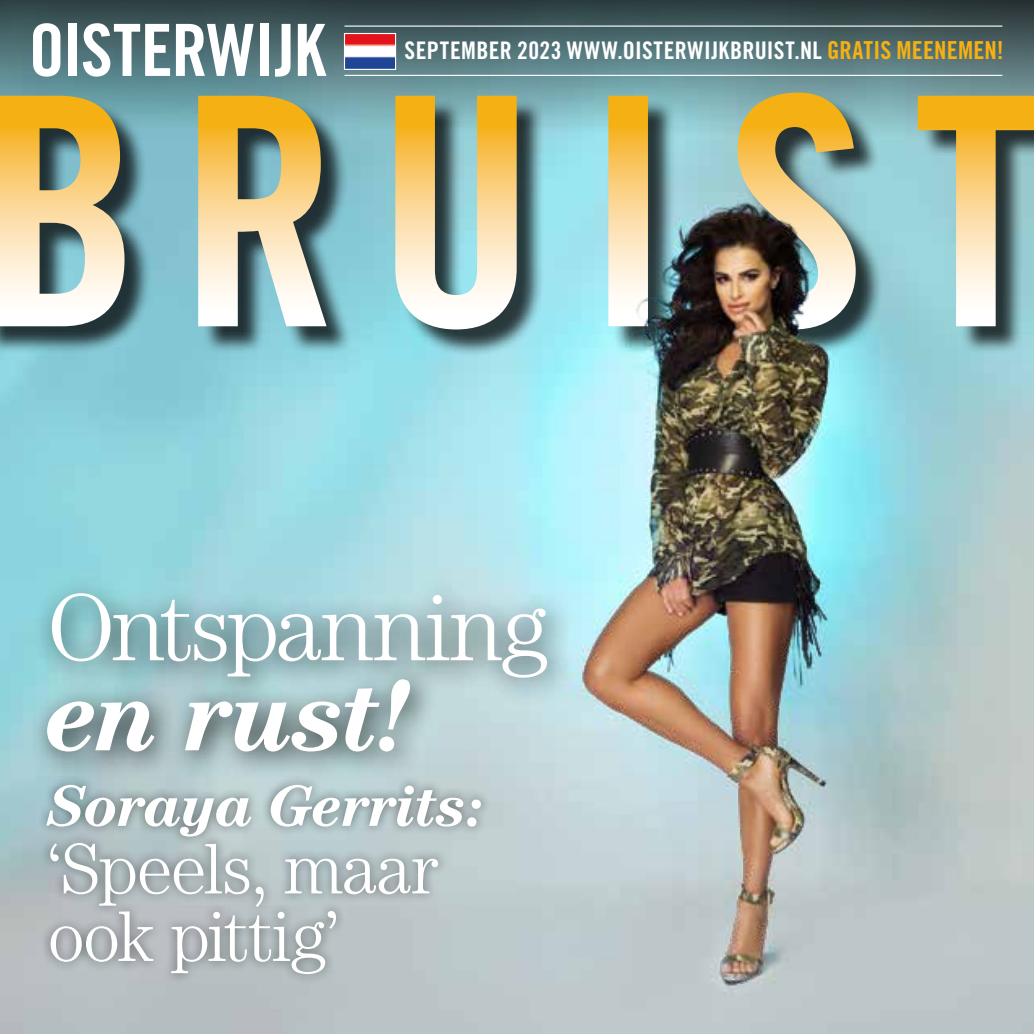
<style>
.page{position:relative;width:1034px;height:1034px;background:#fff}
.page>*{position:absolute;margin:0;border:0;box-sizing:border-box;transform-origin:0 0}
.t1{font:italic 700 101.25px "Century Std";letter-spacing:-.03em;color:#fff}
.t2{font:300 95.62px "Century Std";letter-spacing:-.025em;color:#fff}
.t3{font:300 72px/67.5px "Century Std";letter-spacing:-.025em;color:#fff}
.t4{font:72px "Trade Gothic LT Std Bd Cn 20";letter-spacing:-.01em;color:#fff}
.t5{font:italic 700 58.5px "Century Std";letter-spacing:-.02em;color:#fff}
.t6{font:24.3px "Trade Gothic LT Std Bd Cn 20";letter-spacing:.02em;color:#fff}
.s1{font-size:24.75px;color:#f5b113}
</style>
<div class="page">
<svg style="left:0;top:0;width:1033px;height:92px;background:#4e6c71"></svg>
<div style="left:0;top:96px;width:1033px;height:261px;background:#000;opacity:.75"></div>
<svg style="left:0;top:92px;width:1033px;height:237px;background:#aab89d"></svg>
<div style="left:36px;top:774px;width:454px;height:210px;background:#000;opacity:.5"></div>
<div style="left:29px;top:575px;width:546px;height:205px;background:#000;opacity:.75"></div>
<img style="left:563px;top:186px;width:287px;height:843px">
<hr style="left:344px;top:75px;width:658px;height:1px;background:#fff">
<hr style="left:344px;top:26px;width:658px;height:1px;background:#fff">
<img style="left:346px;top:35px;width:48px;height:33px">
<div style="left:344px;top:33px;width:52px;height:37px;border:1px solid #fff"></div>
<h3 class="t4" style="left:29px;top:6px;width:298px">OISTERWIJK</h3>
<p class="t6" style="left:404px;top:36px;width:600px">SEPTEMBER 2023 WWW.OISTERWIJKBRUIST.NL <span class="s1">GRATIS MEENEMEN!</span></p>
<h2 class="t2" style="left:47px;top:572px;width:503px">Ontspanning</h2>
<h1 class="t1" style="left:47px;top:656px;width:367px">en rust!</h1>
<h3 class="t5" style="left:47px;top:771px;width:437px">Soraya Gerrits:</h3>
<h3 class="t3" style="left:47px;top:833px;width:393px">‘Speels, maar ook pittig’</h3>
</div>
